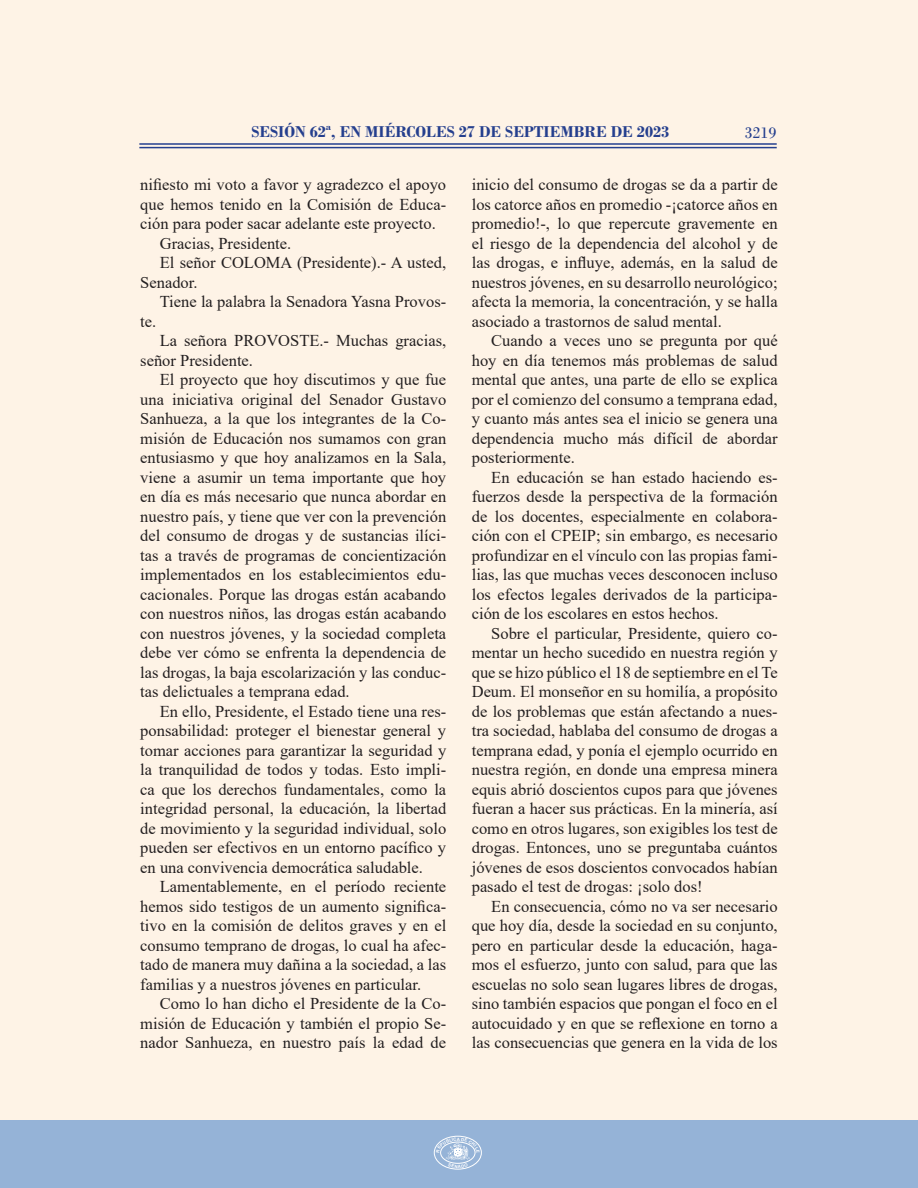
<style>
.page{position:relative;width:918px;height:1188px;background:#fff}
.page>*{position:absolute;margin:0;border:0;box-sizing:border-box;transform-origin:0 0}
.Párrafo_Texto_Sesión{font:16.5px/19.5px "Times New Roman";color:#231f20;text-align:justify}
.t1{font:700 16.5px "Bodoni";color:#253f8e}
.t2{font:16.5px "Bodoni";color:#253f8e}
.t3{font:700 4.5px "Arial";color:#fff}
</style>
<div class="page">
<div style="left:0;top:1120px;width:918px;height:68px;background:#95b3d7"></div>
<div style="left:434px;top:1136px;width:48px;height:33px;border:1px solid #fff;border-radius:50%"></div>
<hr style="left:139px;top:147px;width:638px;height:1px;background:#253f8e">
<hr style="left:139px;top:143px;width:638px;height:2px;background:#253f8e">
<svg style="left:436px;top:1137px;width:44px;height:31px"></svg>
<p class="t1" style="left:251px;top:122px;width:419px">SESIÓN 62ª, EN MIÉRCOLES 27 DE SEPTIEMBRE DE 2023</p>
<p class="t2" style="left:744px;top:123px;width:34px">3219</p>
<p class="Párrafo_Texto_Sesión" style="left:140px;top:174px;width:307px">nifiesto mi voto a favor y agradezco el apoyo que hemos tenido en la Comisión de Educa&shy;ción para poder sacar adelante este proyecto.</p>
<p class="Párrafo_Texto_Sesión" style="left:160px;top:233px;width:133px">Gracias, Presidente.</p>
<p class="Párrafo_Texto_Sesión" style="left:140px;top:252px;width:307px;text-indent:20px">El señor COLOMA (Presidente).- A usted,<br>Senador.</p>
<p class="Párrafo_Texto_Sesión" style="left:160px;top:291px;width:288px">Tiene la palabra la Senadora Yasna Provos-</p>
<p class="Párrafo_Texto_Sesión" style="left:140px;top:311px;width:18px">te.</p>
<p class="Párrafo_Texto_Sesión" style="left:140px;top:330px;width:307px;text-indent:20px">La señora PROVOSTE.- Muchas gracias, señor Presidente.</p>
<p class="Párrafo_Texto_Sesión" style="left:140px;top:369px;width:307px;text-indent:20px">El proyecto que hoy discutimos y que fue una iniciativa original del Senador Gustavo Sanhueza, a la que los integrantes de la Co&shy;misión de Educación nos sumamos con gran entusiasmo y que hoy analizamos en la Sala, viene a asumir un tema importante que hoy en día es más necesario que nunca abordar en nuestro país, y tiene que ver con la prevención del consumo de drogas y de sustancias ilíci&shy;tas a través de programas de concientización implementados en los establecimientos edu&shy;cacionales. Porque las drogas están acabando con nuestros niños, las drogas están acabando con nuestros jóvenes, y la sociedad completa debe ver cómo se enfrenta la dependencia de las drogas, la baja escolarización y las conduc&shy;tas delictuales a temprana edad.</p>
<p class="Párrafo_Texto_Sesión" style="left:140px;top:701px;width:307px;text-indent:20px">En ello, Presidente, el Estado tiene una res&shy;ponsabilidad: proteger el bienestar general y tomar acciones para garantizar la seguridad y la tranquilidad de todos y todas. Esto impli&shy;ca que los derechos fundamentales, como la integridad personal, la educación, la libertad de movimiento y la seguridad individual, solo pueden ser efectivos en un entorno pacífico y en una convivencia democrática saludable.</p>
<p class="Párrafo_Texto_Sesión" style="left:140px;top:876px;width:307px;text-indent:20px">Lamentablemente, en el período reciente hemos sido testigos de un aumento significa&shy;tivo en la comisión de delitos graves y en el consumo temprano de drogas, lo cual ha afec&shy;tado de manera muy dañina a la sociedad, a las familias y a nuestros jóvenes en particular.</p>
<p class="Párrafo_Texto_Sesión" style="left:140px;top:993px;width:307px;text-indent:20px">Como lo han dicho el Presidente de la Co&shy;misión de Educación y también el propio Se&shy;nador Sanhueza, en nuestro país la edad de</p>
<p class="Párrafo_Texto_Sesión" style="left:472px;top:174px;width:307px">inicio del consumo de drogas se da a partir de los catorce años en promedio -¡catorce años en promedio!-, lo que repercute gravemente en el riesgo de la dependencia del alcohol y de las drogas, e influye, además, en la salud de nuestros jóvenes, en su desarrollo neurológico; afecta la memoria, la concentración, y se halla asociado a trastornos de salud mental.</p>
<p class="Párrafo_Texto_Sesión" style="left:472px;top:330px;width:307px;text-indent:20px">Cuando a veces uno se pregunta por qué hoy en día tenemos más problemas de salud mental que antes, una parte de ello se explica por el comienzo del consumo a temprana edad, y cuanto más antes sea el inicio se genera una dependencia mucho más difícil de abordar posteriormente.</p>
<p class="Párrafo_Texto_Sesión" style="left:472px;top:467px;width:307px;text-indent:20px">En educación se han estado haciendo es&shy;fuerzos desde la perspectiva de la formación de los docentes, especialmente en colabora&shy;ción con el CPEIP; sin embargo, es necesario profundizar en el vínculo con las propias fami&shy;lias, las que muchas veces desconocen incluso los efectos legales derivados de la participa&shy;ción de los escolares en estos hechos.</p>
<p class="Párrafo_Texto_Sesión" style="left:472px;top:623px;width:307px;text-indent:20px">Sobre el particular, Presidente, quiero co&shy;mentar un hecho sucedido en nuestra región y que se hizo público el 18 de septiembre en el Te Deum. El monseñor en su homilía, a propósito de los problemas que están afectando a nues&shy;tra sociedad, hablaba del consumo de drogas a temprana edad, y ponía el ejemplo ocurrido en nuestra región, en donde una empresa minera equis abrió doscientos cupos para que jóvenes fueran a hacer sus prácticas. En la minería, así como en otros lugares, son exigibles los test de drogas. Entonces, uno se preguntaba cuántos jóvenes de esos doscientos convocados habían pasado el test de drogas: ¡solo dos!</p>
<p class="Párrafo_Texto_Sesión" style="left:472px;top:896px;width:307px;text-indent:20px">En consecuencia, cómo no va ser necesario que hoy día, desde la sociedad en su conjunto, pero en particular desde la educación, haga&shy;mos el esfuerzo, junto con salud, para que las escuelas no solo sean lugares libres de drogas, sino también espacios que pongan el foco en el autocuidado y en que se reflexione en torno a las consecuencias que genera en la vida de los</p>
<p class="t3" style="left:457px;top:1136px;width:5px">A</p>
</div>
